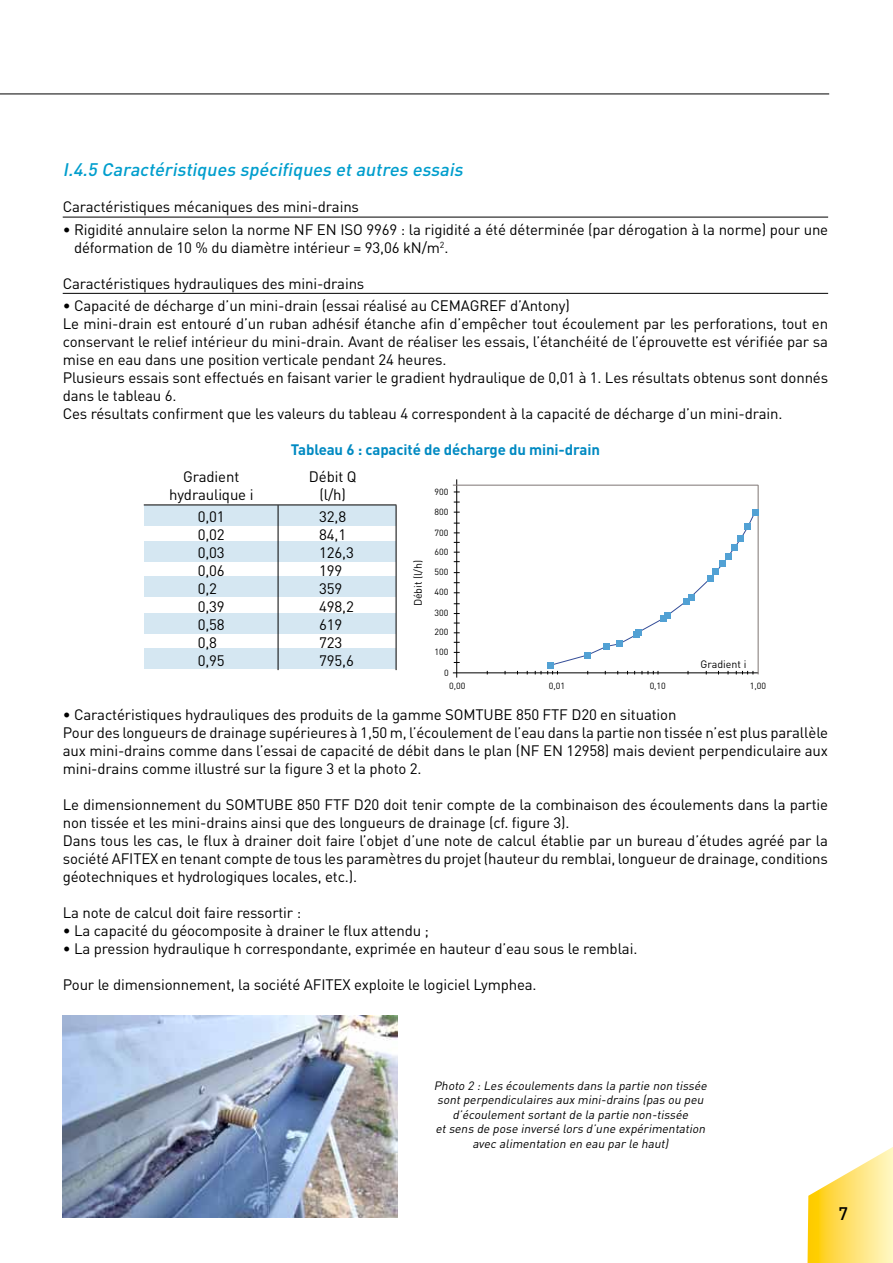
<style>
.page{position:relative;width:893px;height:1263px;background:#fff}
.page>*{position:absolute;margin:0;border:0;box-sizing:border-box;transform-origin:0 0}
.t1{font:italic 500 18px "DIN";color:#009ecd}
.t2{font:500 18px "DIN";color:#000}
.t3{font:15px/18px "DIN";letter-spacing:-.01em;color:#000}
.t4{font:700 15px "DIN";letter-spacing:-.01em;color:#008ac2}
.t5{font:italic 12px/14.4px "DIN";color:#000;text-align:center}
.t6{font:10.65px "DIN";color:#000}
.t7{font:8.85px "DIN";color:#000}
</style>
<div class="page">
<div style="left:145px;top:649px;width:251px;height:20px;background:#d5e7f2"></div>
<div style="left:145px;top:614px;width:251px;height:20px;background:#d5e7f2"></div>
<div style="left:145px;top:576px;width:251px;height:21px;background:#d5e7f2"></div>
<div style="left:145px;top:505px;width:251px;height:20px;background:#d5e7f2"></div>
<div style="left:145px;top:541px;width:251px;height:21px;background:#d5e7f2"></div>
<svg style="left:807px;top:1147px;width:86px;height:116px"></svg>
<hr style="left:0;top:94px;width:829px;height:1px;background:#000">
<hr style="left:63px;top:217px;width:765px;height:1px;background:#000">
<hr style="left:63px;top:293px;width:765px;height:1px;background:#000">
<hr style="left:278px;top:505px;width:1px;height:165px;background:#000">
<hr style="left:396px;top:505px;width:1px;height:165px;background:#000">
<hr style="left:144px;top:504px;width:252px;height:1px;background:#000">
<hr style="left:456px;top:479px;width:1px;height:199px;background:#000">
<hr style="left:453px;top:672px;width:305px;height:1px;background:#000">
<hr style="left:453px;top:485px;width:305px;height:1px;background:#7e7573">
<hr style="left:758px;top:485px;width:1px;height:189px;background:#7e7573">
<svg style="left:535px;top:515px;width:222px;height:159px"></svg>
<div style="left:752px;top:509px;width:7px;height:6px;background:#52a1d4"></div>
<img style="left:63px;top:1015px;width:334px;height:202px">
<p class="t1" style="left:63px;top:158px;width:405px">I.4.5 Caractéristiques spécifiques etautres essais</p>
<p class="t3" style="left:63px;top:198px;width:298px">Caractéristiques mécaniques des mini-drains</p>
<p class="t3" style="left:74px;top:220px;width:756px;text-indent:-11px">• Rigidité annulaire selon la norme NF EN ISO 9969 : la rigidité a été déterminée (par dérogation à la norme) pour une déformation de 10 % du diamètre intérieur = 93,06 kN/m<sup>2</sup>.</p>
<p class="t3" style="left:63px;top:274px;width:303px">Caractéristiques hydrauliques des mini-drains</p>
<p class="t3" style="left:63px;top:296px;width:767px">• Capacité de décharge d’un mini-drain (essai réalisé au CEMAGREF d’Antony)<br>Le mini-drain est entouré d’un ruban adhésif étanche afin d’empêcher tout écoulement par les perforations, tout en conservant le relief intérieur du mini-drain. Avant de réaliser les essais, l’étanchéité de l’éprouvette est vérifiée par sa mise en eau dans une position verticale pendant 24 heures.<br>Plusieurs essais sont effectués en faisant varier le gradient hydraulique de 0,01 à 1. Les résultats obtenus sont donnés dans le tableau 6.<br>Ces résultats confirment que les valeurs du tableau 4 correspondent à la capacité de décharge d’un mini-drain.</p>
<p class="t4" style="left:291px;top:440px;width:311px">Tableau 6 : capacité de décharge du mini-drain</p>
<p class="t3" style="left:183px;top:467px;width:58px">Gradient</p>
<p class="t3" style="left:309px;top:467px;width:49px">Débit Q</p>
<p class="t3" style="left:169px;top:485px;width:86px">hydraulique i</p>
<p class="t3" style="left:319px;top:485px;width:28px">(l/h)</p>
<p class="t3" style="left:198px;top:507px;width:28px">0,01</p>
<p class="t3" style="left:319px;top:507px;width:28px">32,8</p>
<p class="t3" style="left:198px;top:525px;width:28px">0,02</p>
<p class="t3" style="left:319px;top:525px;width:28px">84,1</p>
<p class="t3" style="left:198px;top:543px;width:28px">0,03</p>
<p class="t3" style="left:319px;top:543px;width:36px">126,3</p>
<p class="t3" style="left:198px;top:561px;width:28px">0,06</p>
<p class="t3" style="left:319px;top:561px;width:25px">199</p>
<p class="t3" style="left:198px;top:579px;width:21px">0,2</p>
<p class="t3" style="left:319px;top:579px;width:25px">359</p>
<p class="t3" style="left:198px;top:597px;width:28px">0,39</p>
<p class="t3" style="left:319px;top:597px;width:36px">498,2</p>
<p class="t3" style="left:198px;top:615px;width:28px">0,58</p>
<p class="t3" style="left:319px;top:615px;width:25px">619</p>
<p class="t3" style="left:198px;top:633px;width:21px">0,8</p>
<p class="t3" style="left:319px;top:633px;width:25px">723</p>
<p class="t3" style="left:198px;top:651px;width:28px">0,95</p>
<p class="t3" style="left:319px;top:651px;width:36px">795,6</p>
<p class="t7" style="left:434px;top:486px;width:15px">900</p>
<p class="t7" style="left:434px;top:506px;width:15px">800</p>
<p class="t7" style="left:434px;top:527px;width:15px">700</p>
<p class="t7" style="left:434px;top:547px;width:15px">600</p>
<p class="t7" style="left:434px;top:566px;width:15px">500</p>
<p class="t7" style="left:434px;top:586px;width:15px">400</p>
<p class="t7" style="left:434px;top:607px;width:15px">300</p>
<p class="t7" style="left:434px;top:627px;width:15px">200</p>
<p class="t7" style="left:434px;top:647px;width:15px">100</p>
<p class="t7" style="left:444px;top:667px;width:6px">0</p>
<p class="t6" style="left:411px;top:606px;width:48px;rotate:-90deg">Débit (l/h)</p>
<p class="t6" style="left:700px;top:657px;width:48px">Gradient i</p>
<p class="t7" style="left:449px;top:681px;width:18px">0,00</p>
<p class="t7" style="left:549px;top:681px;width:18px">0,01</p>
<p class="t7" style="left:650px;top:681px;width:18px">0,10</p>
<p class="t7" style="left:750px;top:681px;width:18px">1,00</p>
<p class="t3" style="left:63px;top:705px;width:767px">• Caractéristiques hydrauliques des produits de la gamme SOMTUBE 850 FTF D20 en situation<br>Pour des longueurs de drainage supérieures à 1,50 m, l’écoulement de l’eau dans la partie non tissée n’est plus parallèle aux mini-drains comme dans l’essai de capacité de débit dans le plan (NF EN 12958) mais devient perpendiculaire aux mini-drains comme illustré sur la figure 3 et la photo 2.</p>
<p class="t3" style="left:63px;top:795px;width:767px">Le dimensionnement du SOMTUBE 850 FTF D20 doit tenir compte de la combinaison des écoulements dans la partie non tissée et les mini-drains ainsi que des longueurs de drainage (cf. figure 3).<br>Dans tous les cas, le flux à drainer doit faire l’objet d’une note de calcul établie par un bureau d’études agréé par la société AFITEX en tenant compte de tous les paramètres du projet (hauteur du remblai, longueur de drainage, conditions géotechniques et hydrologiques locales, etc.).</p>
<p class="t3" style="left:63px;top:903px;width:240px">La note de calcul doit faire ressortir :</p>
<p class="t3" style="left:63px;top:921px;width:368px">• La capacité du géocomposite à drainer le flux attendu ;</p>
<p class="t3" style="left:63px;top:939px;width:576px">• La pression hydraulique h correspondante, exprimée en hauteur d’eau sous le remblai.</p>
<p class="t3" style="left:63px;top:975px;width:475px">Pour le dimensionnement, la société AFITEX exploite le logiciel Lymphea.</p>
<p class="t5" style="left:434px;top:1078px;width:277px">Photo 2 :Les écoulements dans la partie non tissée sontperpendiculaires aux mini-drains (pas ou peu d’écoulementsortantde la partie non-tissée etsens de pose inversé lors d’une expérimentation avec alimentation en eau par le haut)</p>
<p class="t2" style="left:838px;top:1201px;width:11px">7</p>
</div>
